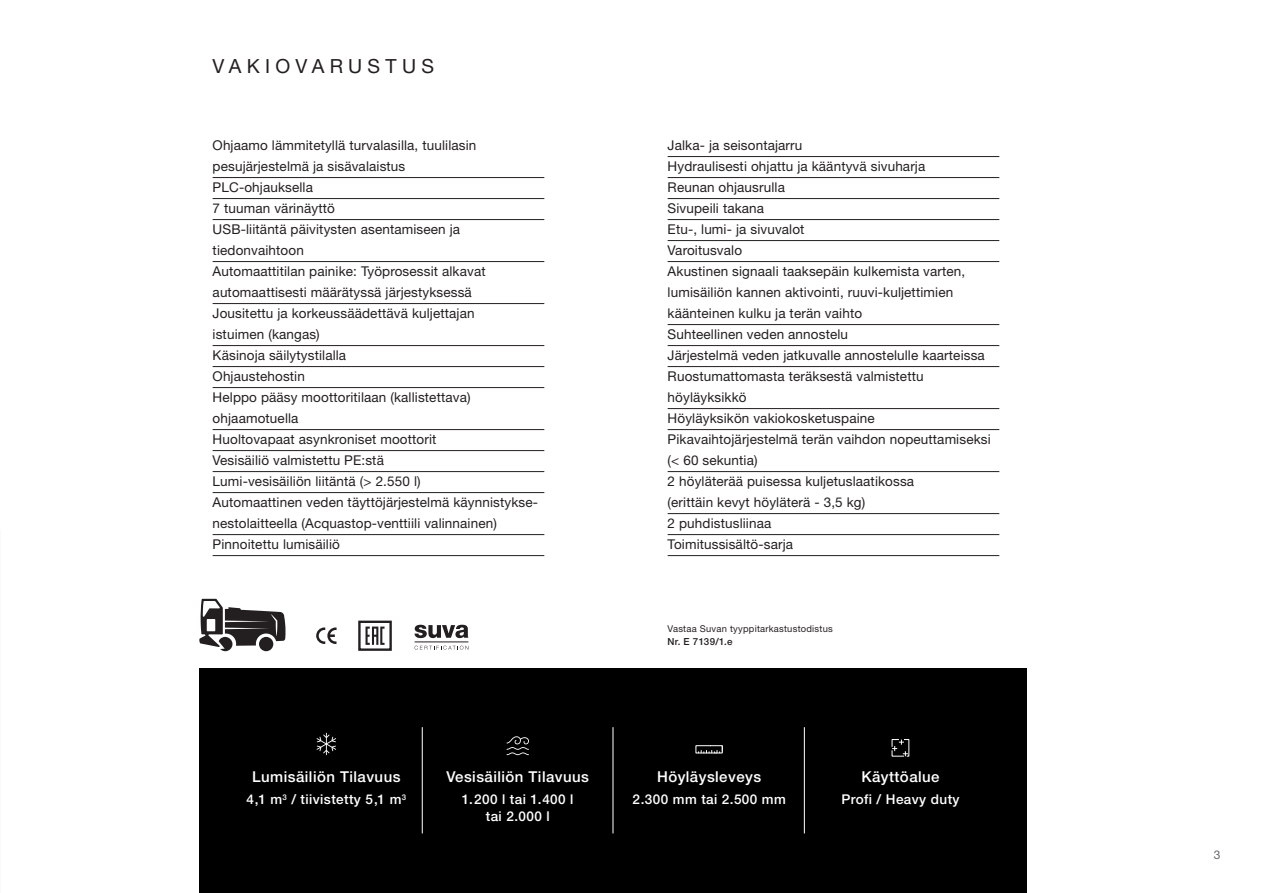
<style>
.page{position:relative;width:1263px;height:893px;background:#fff}
.page>*{position:absolute;margin:0;border:0;box-sizing:border-box;transform-origin:0 0}
.t1{font:19.5px "Helvetica Neue LT Std";letter-spacing:.27em;color:#231f20}
.t2{font:500 15px "Helvetica Neue LT Std";letter-spacing:.03em;color:#fff}
.t3{font:13.5px/21px "Helvetica Neue LT Std";letter-spacing:.01em;color:#231f20}
.t4{font:500 13.5px/16.5px "Helvetica Neue LT Std";letter-spacing:.03em;color:#fff;text-align:center}
.t5{font:12px "Helvetica Neue LT Std";color:#64686f}
.t6{font:500 9.75px "Helvetica Neue LT Std";letter-spacing:.035em;color:#231f20}
.t7{font:9.3px "Helvetica Neue LT Std";letter-spacing:.025em;color:#231f20}
</style>
<div class="page">
<div style="left:200px;top:669px;width:827px;height:224px;background:#000001"></div>
<hr style="left:422px;top:727px;width:1px;height:106px;background:#fff">
<hr style="left:612px;top:727px;width:1px;height:106px;background:#fff">
<hr style="left:804px;top:727px;width:1px;height:106px;background:#fff">
<svg style="left:317px;top:733px;width:19px;height:22px"></svg>
<svg style="left:506px;top:736px;width:23px;height:19px"></svg>
<svg style="left:891px;top:739px;width:19px;height:18px"></svg>
<svg style="left:695px;top:745px;width:28px;height:9px"></svg>
<svg style="left:199px;top:599px;width:87px;height:52px"></svg>
<svg style="left:316px;top:627px;width:21px;height:17px"></svg>
<svg style="left:365px;top:627px;width:19px;height:18px"></svg>
<div style="left:358px;top:621px;width:34px;height:30px;border:2px solid #231f20"></div>
<hr style="left:415px;top:642px;width:53px;height:1px;background:#231f20">
<svg style="left:415px;top:646px;width:53px;height:4px"></svg>
<svg style="left:414px;top:625px;width:54px;height:13px"></svg>
<hr style="left:213px;top:177px;width:331px;height:1px;background:#231f20">
<hr style="left:213px;top:198px;width:331px;height:1px;background:#231f20">
<hr style="left:213px;top:219px;width:331px;height:1px;background:#231f20">
<hr style="left:213px;top:261px;width:331px;height:1px;background:#231f20">
<hr style="left:213px;top:303px;width:331px;height:1px;background:#231f20">
<hr style="left:213px;top:345px;width:331px;height:1px;background:#231f20">
<hr style="left:213px;top:366px;width:331px;height:1px;background:#231f20">
<hr style="left:213px;top:387px;width:331px;height:1px;background:#231f20">
<hr style="left:213px;top:429px;width:331px;height:1px;background:#231f20">
<hr style="left:213px;top:450px;width:331px;height:1px;background:#231f20">
<hr style="left:213px;top:471px;width:331px;height:1px;background:#231f20">
<hr style="left:213px;top:492px;width:331px;height:1px;background:#231f20">
<hr style="left:213px;top:534px;width:331px;height:1px;background:#231f20">
<hr style="left:213px;top:555px;width:331px;height:1px;background:#231f20">
<hr style="left:668px;top:156px;width:331px;height:1px;background:#231f20">
<hr style="left:668px;top:177px;width:331px;height:1px;background:#231f20">
<hr style="left:668px;top:198px;width:331px;height:1px;background:#231f20">
<hr style="left:668px;top:219px;width:331px;height:1px;background:#231f20">
<hr style="left:668px;top:240px;width:331px;height:1px;background:#231f20">
<hr style="left:668px;top:261px;width:331px;height:1px;background:#231f20">
<hr style="left:668px;top:324px;width:331px;height:1px;background:#231f20">
<hr style="left:668px;top:345px;width:331px;height:1px;background:#231f20">
<hr style="left:668px;top:366px;width:331px;height:1px;background:#231f20">
<hr style="left:668px;top:408px;width:331px;height:1px;background:#231f20">
<hr style="left:668px;top:429px;width:331px;height:1px;background:#231f20">
<hr style="left:668px;top:471px;width:331px;height:1px;background:#231f20">
<hr style="left:668px;top:513px;width:331px;height:1px;background:#231f20">
<hr style="left:668px;top:534px;width:331px;height:1px;background:#231f20">
<hr style="left:668px;top:555px;width:331px;height:1px;background:#231f20">
<h1 class="t1" style="left:213px;top:54px;width:223px">VAKIOVARUSTUS</h1>
<p class="t3" style="left:213px;top:134px;width:327px">Ohjaamo lämmitetyllä turvalasilla, tuulilasin pesujärjestelmä ja sisävalaistus<br>PLC-ohjauksella<br>7 tuuman värinäyttö<br>USB-liitäntä päivitysten asentamiseen ja tiedonvaihtoon<br>Automaattitilan painike: Työprosessit alkavat automaattisesti määrätyssä järjestyksessä<br>Jousitettu ja korkeussäädettävä kuljettajan<br>istuimen (kangas)<br>Käsinoja säilytystilalla<br>Ohjaustehostin<br>Helppo pääsy moottoritilaan (kallistettava) ohjaamotuella<br>Huoltovapaat asynkroniset moottorit<br>Vesisäiliö valmistettu PE:stä<br>Lumi-vesisäiliön liitäntä (&gt; 2.550 l)<br>Automaattinen veden täyttöjärjestelmä käynnistykse&shy;nestolaitteella (Acquastop-venttiili valinnainen)<br>Pinnoitettu lumisäiliö</p>
<p class="t3" style="left:668px;top:134px;width:325px">Jalka- ja seisontajarru<br>Hydraulisesti ohjattu ja kääntyvä sivuharja<br>Reunan ohjausrulla<br>Sivupeili takana<br>Etu-, lumi- ja sivuvalot<br>Varoitusvalo<br>Akustinen signaali taaksepäin kulkemista varten, lumisäiliön kannen aktivointi, ruuvi-kuljettimien käänteinen kulku ja terän vaihto<br>Suhteellinen veden annostelu<br>Järjestelmä veden jatkuvalle annostelulle kaarteissa Ruostumattomasta teräksestä valmistettu höyläyksikkö<br>Höyläyksikön vakiokosketuspaine Pikavaihtojärjestelmä terän vaihdon nopeuttamiseksi (&lt; 60 sekuntia)<br>2 höyläterää puisessa kuljetuslaatikossa<br>(erittäin kevyt höyläterä - 3,5 kg)<br>2 puhdistusliinaa<br>Toimitussisältö-sarja</p>
<p class="t7" style="left:668px;top:623px;width:167px">Vastaa Suvan tyyppitarkastustodistus</p>
<p class="t6" style="left:668px;top:636px;width:66px">Nr. E 7139/1.e</p>
<p class="t2" style="left:252px;top:767px;width:150px">Lumisäiliön Tilavuus</p>
<p class="t4" style="left:247px;top:791px;width:161px">4,1 m<sup>3</sup> / tiivistetty 5,1 m<sup>3</sup></p>
<p class="t2" style="left:446px;top:767px;width:144px">Vesisäiliön Tilavuus</p>
<p class="t4" style="left:462px;top:791px;width:113px">1.200 l tai 1.400 l tai 2.000 l</p>
<p class="t2" style="left:657px;top:767px;width:106px">Höyläysleveys</p>
<p class="t4" style="left:632px;top:791px;width:155px">2.300 mm tai 2.500 mm</p>
<p class="t2" style="left:861px;top:767px;width:80px">Käyttöalue</p>
<p class="t4" style="left:841px;top:791px;width:120px">Profi / Heavy duty</p>
<p class="t5" style="left:1214px;top:847px;width:8px">3</p>
</div>
